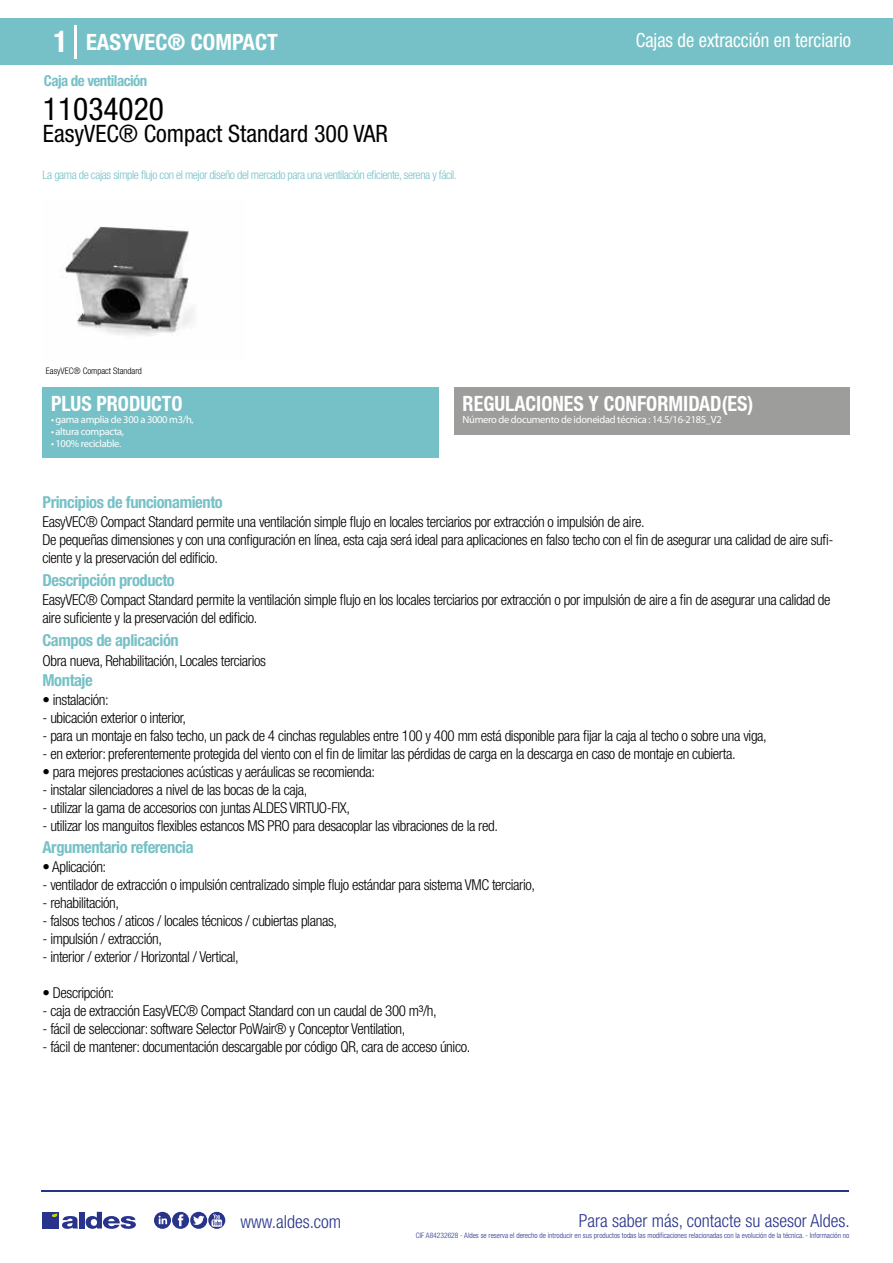
<style>
.page{position:relative;width:893px;height:1263px;background:#fff}
.page>*{position:absolute;margin:0;border:0;box-sizing:border-box;transform-origin:0 0}
.t1{font:condensed 31.5px "Helvetica Neue LT Std";color:#000}
.t2{font:condensed 24px "Helvetica Neue LT Std";color:#000}
.t3{font:700 condensed 22.5px "Helvetica Neue LT Std";color:#fff}
.t4{font:700 condensed 21px "Helvetica Neue";color:#fff;scale:.95 1}
.t5{font:condensed 19.5px "Helvetica Neue LT Std";color:#fff;scale:.95 1}
.t6{font:300 condensed 18px "Helvetica Neue";color:#28348b}
.t7{font:700 condensed 16.5px "Helvetica Neue LT Std";letter-spacing:-.025em;color:#76c1c7}
.t8{font:300 condensed 15px/18px "Helvetica Neue LT Std";letter-spacing:-.025em;color:#000}
.t9{font:700 condensed 15px "Helvetica Neue LT Std";letter-spacing:-.035em;color:#76c1c7}
.t10{font:300 condensed 12px "Helvetica Neue LT Std";letter-spacing:-.035em;color:#76c1c7}
.t11{font:10.5px "Myriad Pro";letter-spacing:-.03em;color:#fff}
.t12{font:300 condensed 9px "Helvetica Neue";color:#000}
.t13{font:300 condensed 7.5px "Helvetica Neue";color:#28348b}
.s1{font-size:30px}
</style>
<div class="page">
<img style="left:65px;top:226px;width:129px;height:110px">
<div style="left:0;top:18px;width:893px;height:46px;background:#76c1c7"></div>
<div style="left:454px;top:387px;width:396px;height:48px;background:#9d9d9c"></div>
<div style="left:43px;top:387px;width:396px;height:70px;background:#76c1c7"></div>
<hr style="left:74px;top:25px;width:2px;height:33px;background:#fff">
<hr style="left:41px;top:1190px;width:808px;height:1px;background:#28348b">
<svg style="left:154px;top:1212px;width:71px;height:17px"></svg>
<div style="left:42px;top:1212px;width:17px;height:16px;background:#28348b"></div>
<div style="left:79px;top:1212px;width:5px;height:16px;background:#28348b"></div>
<svg style="left:86px;top:1212px;width:50px;height:17px"></svg>
<svg style="left:52px;top:1213px;width:26px;height:16px"></svg>
<h3 class="t3" style="left:54px;top:28px;width:226px"><span class="s1">1</span> EASYVEC® COMPACT</h3>
<h3 class="t5" style="left:636px;top:29px;width:228px">Cajas de extracción en terciario</h3>
<p class="t9" style="left:44px;top:71px;width:105px">Caja de ventilación</p>
<h1 class="t1" style="left:43px;top:91px;width:122px">11034020</h1>
<h2 class="t2" style="left:43px;top:120px;width:347px">EasyVEC® Compact Standard 300 VAR</h2>
<p class="t10" style="left:43px;top:167px;width:416px">La gama de cajas simple flujo con el mejor diseño del mercado para una ventilación eficiente, serena y fácil.</p>
<p class="t12" style="left:46px;top:365px;width:97px">EasyVEC® Compact Standard</p>
<h3 class="t4" style="left:51px;top:391px;width:140px">PLUS PRODUCTO</h3>
<p class="t11" style="left:51px;top:413px;width:144px">• gama amplia de 300 a 3000 m3/h,</p>
<p class="t11" style="left:51px;top:425px;width:75px">• altura compacta,</p>
<p class="t11" style="left:51px;top:437px;width:72px">• 100% reciclable.</p>
<p class="t7" style="left:43px;top:492px;width:182px">Principios de funcionamiento</p>
<h3 class="t4" style="left:463px;top:391px;width:308px">REGULACIONES Y CONFORMIDAD(ES)</h3>
<p class="t11" style="left:463px;top:413px;width:261px">Número de documento de idoneidad técnica : 14.5/16-2185_V2</p>
<p class="t8" style="left:43px;top:513px;width:793px">EasyVEC® Compact Standard permite una ventilación simple flujo en locales terciarios por extracción o impulsión de aire.<br>De pequeñas dimensiones y con una configuración en línea, esta caja será ideal para aplicaciones en falso techo con el fin de asegurar una calidad de aire sufi&shy;ciente y la preservación del edificio.</p>
<p class="t8" style="left:43px;top:590px;width:790px">EasyVEC® Compact Standard permite la ventilación simple flujo en los locales terciarios por extracción o por impulsión de aire a fin de asegurar una calidad de aire suficiente y la preservación del edificio.</p>
<p class="t8" style="left:43px;top:651px;width:225px">Obra nueva, Rehabilitación, Locales terciarios</p>
<p class="t8" style="left:43px;top:691px;width:68px">• instalación:</p>
<p class="t8" style="left:43px;top:709px;width:145px">- ubicación exterior o interior,</p>
<p class="t8" style="left:43px;top:727px;width:726px">- para un montaje en falso techo, un pack de 4 cinchas regulables entre 100 y 400 mm está disponible para fijar la caja al techo o sobre una viga,</p>
<p class="t8" style="left:43px;top:745px;width:695px">- en exterior: preferentemente protegida del viento con el fin de limitar las pérdidas de carga en la descarga en caso de montaje en cubierta.</p>
<p class="t8" style="left:43px;top:763px;width:334px">• para mejores prestaciones acústicas y aeráulicas se recomienda:</p>
<p class="t8" style="left:43px;top:781px;width:267px">- instalar silenciadores a nivel de las bocas de la caja,</p>
<p class="t8" style="left:43px;top:799px;width:309px">- utilizar la gama de accesorios con juntas ALDES VIRTUO-FIX,</p>
<p class="t8" style="left:43px;top:817px;width:457px">- utilizar los manguitos flexibles estancos MS PRO para desacoplar las vibraciones de la red.</p>
<p class="t7" style="left:43px;top:570px;width:134px">Descripción producto</p>
<p class="t7" style="left:43px;top:630px;width:138px">Campos de aplicación</p>
<p class="t7" style="left:43px;top:670px;width:52px">Montaje</p>
<p class="t7" style="left:43px;top:837px;width:153px">Argumentario referencia</p>
<p class="t8" style="left:43px;top:858px;width:65px">• Aplicación:</p>
<p class="t8" style="left:43px;top:876px;width:494px">- ventilador de extracción o impulsión centralizado simple flujo estándar para sistema VMC terciario,</p>
<p class="t8" style="left:43px;top:894px;width:78px">- rehabilitación,</p>
<p class="t8" style="left:43px;top:912px;width:296px">- falsos techos / aticos / locales técnicos / cubiertas planas,</p>
<p class="t8" style="left:43px;top:930px;width:121px">- impulsión / extracción,</p>
<p class="t8" style="left:43px;top:948px;width:198px">- interior / exterior / Horizontal / Vertical,</p>
<p class="t8" style="left:43px;top:984px;width:73px">• Descripción:</p>
<p class="t8" style="left:43px;top:1002px;width:396px">- caja de extracción EasyVEC® Compact Standard con un caudal de 300 m³/h,</p>
<p class="t8" style="left:43px;top:1020px;width:364px">- fácil de seleccionar: software Selector PoWair® y Conceptor Ventilation,</p>
<p class="t8" style="left:43px;top:1038px;width:429px">- fácil de mantener: documentación descargable por código QR, cara de acceso único.</p>
<p class="t6" style="left:240px;top:1211px;width:102px">www.aldes.com</p>
<p class="t6" style="left:579px;top:1211px;width:272px">Para saber más, contacte su asesor Aldes.</p>
<p class="t13" style="left:416px;top:1230px;width:435px">CIF A84232628 - Aldes se reserva el derecho de introducir en sus productos todas las modificaciones relacionadas con la evolución de la técnica. - Información no</p>
</div>
